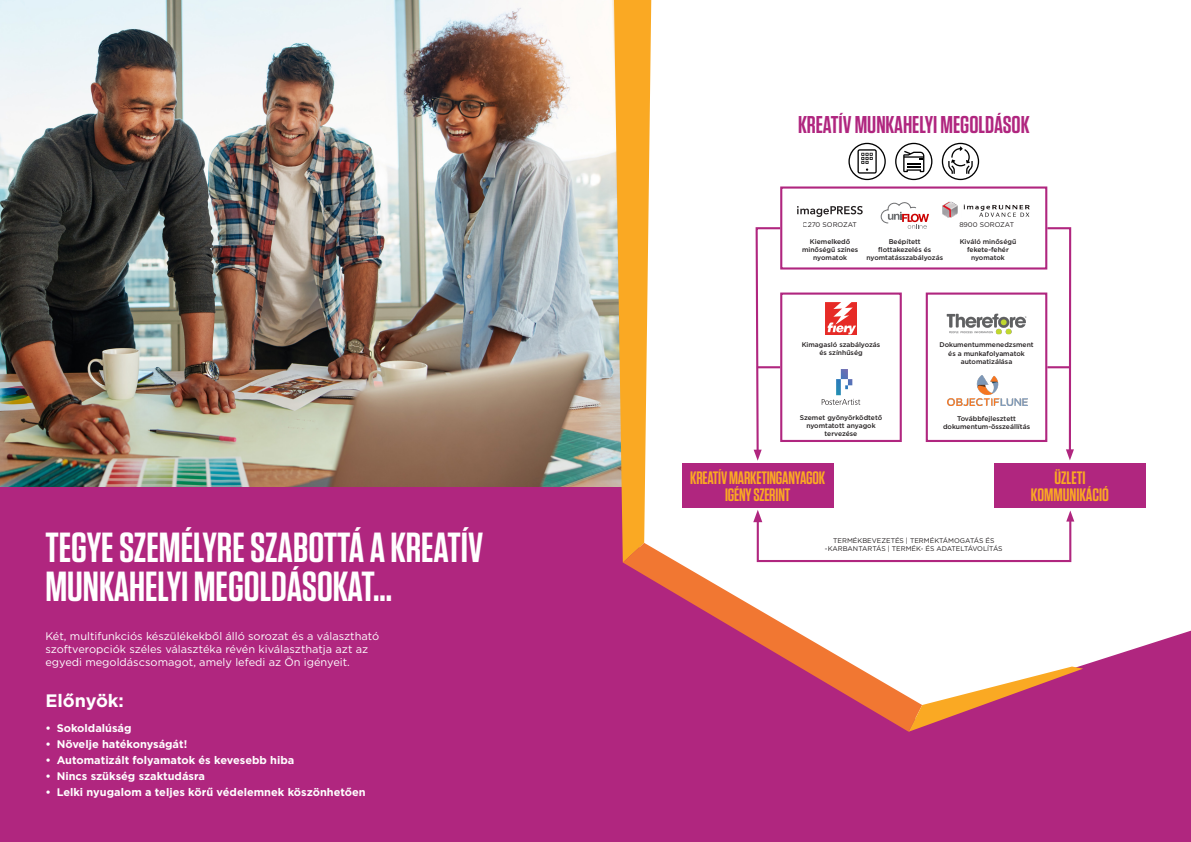
<style>
.page{position:relative;width:1191px;height:842px;background:#fff}
.page>*{position:absolute;margin:0;border:0;box-sizing:border-box;transform-origin:0 0}
.page_title{font:600 42px/39px "Tungsten";color:#fff}
.t1{font:600 24.3px "Tungsten";color:#b0267f}
.t2{font:600 18px/17.5px "Tungsten";letter-spacing:-.01em;color:#faa923;text-align:center;scale:.96 1}
.t3{font:600 18px/17.5px "Tungsten";letter-spacing:-.01em;color:#faa923;text-align:center}
.sub_title{font:700 18px "Gotham";color:#fff}
.Body{font:11px/13.2px "Gotham";color:#fff}
.t4{font:700 11px "Gotham";color:#fff}
.t5{font:500 6.8px/8.1px "Gotham";color:#231f20;text-align:center}
.t6{font:6.8px/8.1px "Gotham";color:#231f20;text-align:center}
</style>
<div class="page">
<img style="left:0;top:0;width:614px;height:487px">
<div style="left:0;top:487px;width:1191px;height:355px;background:#b0267f"></div>
<svg style="left:651px;top:0;width:540px;height:666px"></svg>
<svg style="left:753px;top:226px;width:29px;height:235px"></svg>
<svg style="left:1045px;top:226px;width:29px;height:234px"></svg>
<div style="left:682px;top:463px;width:151px;height:45px;background:#b0267f"></div>
<div style="left:994px;top:463px;width:151px;height:45px;background:#b0267f"></div>
<div style="left:780px;top:186px;width:267px;height:84px;background:#fff;border:2px solid #b0267f"></div>
<hr style="left:757px;top:366px;width:23px;height:2px;background:#b0267f">
<hr style="left:1047px;top:366px;width:23px;height:2px;background:#b0267f">
<svg style="left:880px;top:202px;width:49px;height:27px"></svg>
<svg style="left:797px;top:206px;width:65px;height:11px"></svg>
<img style="left:942px;top:201px;width:88px;height:17px">
<div style="left:756px;top:516px;width:315px;height:46px;border:2px solid #b0267f"></div>
<svg style="left:753px;top:510px;width:9px;height:12px"></svg>
<svg style="left:1066px;top:510px;width:8px;height:12px"></svg>
<div style="left:925px;top:292px;width:122px;height:150px;background:#fff;border:2px solid #b0267f"></div>
<img style="left:947px;top:314px;width:79px;height:21px">
<img style="left:947px;top:375px;width:80px;height:30px">
<div style="left:780px;top:292px;width:121px;height:150px;background:#fff;border:2px solid #b0267f"></div>
<svg style="left:821px;top:369px;width:39px;height:36px"></svg>
<img style="left:825px;top:303px;width:31px;height:31px">
<svg style="left:895px;top:143px;width:37px;height:37px"></svg>
<svg style="left:941px;top:143px;width:38px;height:37px"></svg>
<svg style="left:848px;top:143px;width:37px;height:37px"></svg>
<svg style="left:614px;top:0;width:37px;height:563px;background:#f3af47"></svg>
<svg style="left:623px;top:543px;width:299px;height:188px"></svg>
<svg style="left:908px;top:666px;width:175px;height:66px"></svg>
<p class="page_title" style="left:45px;top:528px;width:439px">TEGYE SZEMÉLYRE SZABOTTÁ A KREATÍV<br>MUNKAHELYI MEGOLDÁSOKAT…</p>
<p class="Body" style="left:45px;top:629px;width:335px">Két, multifunkciós készülékekből álló sorozat és a választható szoftveropciók széles választéka révén kiválaszthatja azt az egyedi megoldáscsomagot, amely lefedi az Ön igényeit.</p>
<p class="sub_title" style="left:45px;top:689px;width:80px">Előnyök:</p>
<p class="t4" style="left:45px;top:721px;width:88px">• Sokoldalúság</p>
<p class="t4" style="left:45px;top:737px;width:143px">• Növelje hatékonyságát!</p>
<p class="t4" style="left:45px;top:753px;width:250px">• Automatizált folyamatok és kevesebb hiba</p>
<p class="t4" style="left:45px;top:769px;width:161px">• Nincs szükség szaktudásra</p>
<p class="t4" style="left:45px;top:785px;width:322px">• Lelki nyugalom a teljes körű védelemnek köszönhetően</p>
<p class="t1" style="left:798px;top:112px;width:233px">KREATÍV MUNKAHELYI MEGOLDÁSOK</p>
<p class="t6" style="left:802px;top:220px;width:56px">C270 SOROZAT</p>
<p class="t6" style="left:959px;top:220px;width:56px">8900 SOROZAT</p>
<p class="t5" style="left:802px;top:237px;width:58px">Kiemelkedő minőségű színes nyomatok</p>
<p class="t5" style="left:866px;top:237px;width:78px">Beépített flottakezelés és nyomtatásszabályozás</p>
<p class="t5" style="left:959px;top:237px;width:58px">Kiváló minőségű fekete-fehér nyomatok</p>
<p class="t5" style="left:801px;top:341px;width:80px">Kimagasló szabályozás és színhűség</p>
<p class="t5" style="left:800px;top:413px;width:84px">Szemet gyönyörködtető nyomtatott anyagok tervezése</p>
<p class="t5" style="left:939px;top:341px;width:96px">Dokumentummenedzsment és a munkafolyamatok automatizálása</p>
<p class="t5" style="left:943px;top:414px;width:89px">Továbbfejlesztett dokumentum-összeállítás</p>
<p class="t2" style="left:690px;top:469px;width:142px">KREATÍV MARKETINGANYAGOK<br>IGÉNY SZERINT</p>
<p class="t3" style="left:1031px;top:469px;width:80px">ÜZLETI<br>KOMMUNIKÁCIÓ</p>
<p class="t6" style="left:825px;top:537px;width:179px">TERMÉKBEVEZETÉS | TERMÉKTÁMOGATÁS ÉS -KARBANTARTÁS | TERMÉK- ÉS ADATELTÁVOLÍTÁS</p>
</div>
